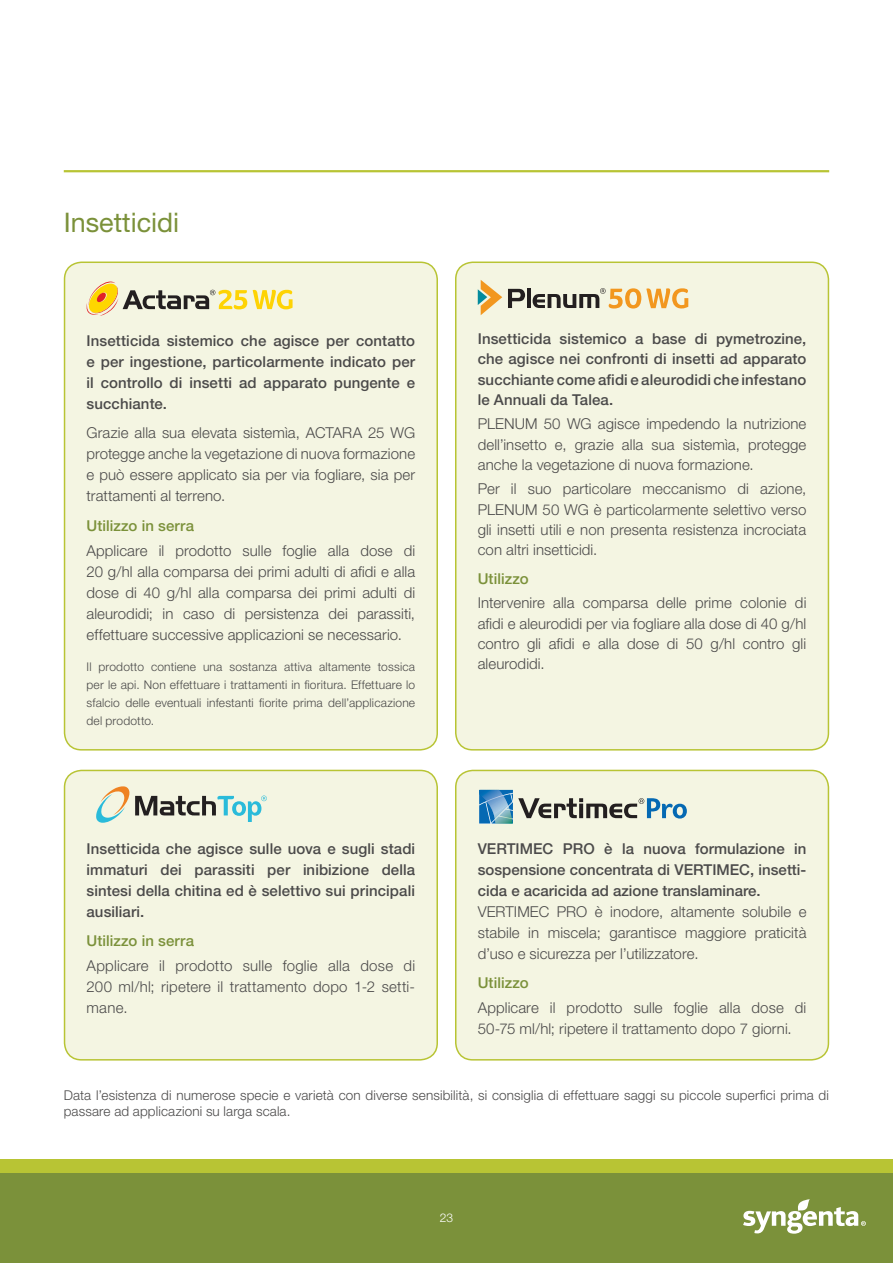
<style>
.page{position:relative;width:893px;height:1263px;background:#fff}
.page>*{position:absolute;margin:0;border:0;box-sizing:border-box;transform-origin:0 0}
.t1{font:27px "Helvetica Neue LT Std";color:#7b913a}
.t2{font:300 15px/21px "Helvetica Neue LT Std";letter-spacing:.005em;color:#4b4a4a;text-align:justify}
.t3{font:500 15px/21px "Helvetica Neue LT Std";letter-spacing:.005em;color:#4b4a4a;text-align:justify}
.t4{font:500 15px "Helvetica Neue LT Std";letter-spacing:.005em;color:#7b913a}
.t5{font:300 13.5px/16.5px "Helvetica Neue LT Std";letter-spacing:.01em;color:#4b4a4a}
.t6{font:300 12px/18px "Helvetica Neue LT Std";letter-spacing:.015em;color:#4b4a4a;text-align:justify}
.t7{font:300 12px "Helvetica Neue LT Std";color:#fff}
</style>
<div class="page">
<hr style="left:64px;top:170px;width:765px;height:2px;background:#b8c434">
<div style="left:65px;top:262px;width:372px;height:488px;background:#f4f5e2;border-radius:17px"></div>
<svg style="left:253px;top:290px;width:40px;height:19px"></svg>
<svg style="left:87px;top:282px;width:160px;height:34px"></svg>
<div style="left:64px;top:261px;width:374px;height:489px;border:2px solid #b8c434;border-radius:17px"></div>
<div style="left:456px;top:262px;width:372px;height:488px;background:#f4f5e2;border-radius:17px"></div>
<svg style="left:508px;top:289px;width:17px;height:19px"></svg>
<hr style="left:527px;top:289px;width:3px;height:19px;background:#231f20">
<svg style="left:478px;top:280px;width:24px;height:35px"></svg>
<svg style="left:533px;top:288px;width:155px;height:20px"></svg>
<div style="left:455px;top:261px;width:374px;height:489px;border:2px solid #b8c434;border-radius:17px"></div>
<div style="left:65px;top:770px;width:372px;height:290px;background:#f4f5e2;border-radius:17px"></div>
<svg style="left:135px;top:795px;width:132px;height:27px"></svg>
<svg style="left:96px;top:786px;width:33px;height:37px"></svg>
<div style="left:64px;top:770px;width:374px;height:290px;border:2px solid #b8c434;border-radius:17px"></div>
<div style="left:456px;top:770px;width:372px;height:290px;background:#f4f5e2;border-radius:17px"></div>
<svg style="left:479px;top:790px;width:208px;height:33px"></svg>
<div style="left:455px;top:770px;width:374px;height:290px;border:2px solid #b8c434;border-radius:17px"></div>
<div style="left:0;top:1159px;width:893px;height:15px;background:#b8c434"></div>
<div style="left:0;top:1174px;width:893px;height:89px;background:#7b913a"></div>
<svg style="left:743px;top:1199px;width:123px;height:35px"></svg>
<h1 class="t1" style="left:64px;top:213px;width:117px">Insetticidi</h1>
<p class="t3" style="left:87px;top:331px;width:330px">Insetticida sistemico che agisce per contatto e per ingestione, particolarmente indicato per il controllo di insetti ad apparato pungente e succhiante.</p>
<p class="t2" style="left:87px;top:424px;width:330px">Grazie alla sua elevata sistemìa, ACTARA 25 WG protegge anche la vegetazione di nuova formazione e può essere applicato sia per via fogliare, sia per trattamenti al terreno.</p>
<p class="t4" style="left:87px;top:520px;width:109px">Utilizzo in serra</p>
<p class="t2" style="left:87px;top:542px;width:330px">Applicare il prodotto sulle foglie alla dose di 20 g/hl alla comparsa dei primi adulti di afidi e alla dose di 40 g/hl alla comparsa dei primi adulti di aleurodidi; in caso di persistenza dei parassiti, effettuare successive applicazioni se necessario.</p>
<p class="t6" style="left:87px;top:659px;width:330px">Il prodotto contiene una sostanza attiva altamente tossica per le api. Non effettuare i trattamenti in fioritura. Effettuare lo sfalcio delle eventuali infestanti fiorite prima dell’applicazione del prodotto.</p>
<p class="t3" style="left:87px;top:840px;width:330px">Insetticida che agisce sulle uova e sugli stadi immaturi dei parassiti per inibizione della sintesi della chitina ed è selettivo sui principali ausiliari.</p>
<p class="t4" style="left:87px;top:935px;width:109px">Utilizzo in serra</p>
<p class="t2" style="left:87px;top:957px;width:330px">Applicare il prodotto sulle foglie alla dose di 200 ml/hl; ripetere il trattamento dopo 1-2 setti&shy;mane.</p>
<p class="t3" style="left:478px;top:330px;width:330px;line-height:20.2px">Insetticida sistemico a base di pymetrozine, che agisce nei confronti di insetti ad apparato succhiante come afidi e aleurodidi che infestano le Annuali da Talea.</p>
<p class="t2" style="left:478px;top:416px;width:330px;line-height:20.2px">PLENUM 50 WG agisce impedendo la nutrizione dell’insetto e, grazie alla sua sistemìa, protegge anche la vegetazione di nuova formazione.</p>
<p class="t2" style="left:478px;top:481px;width:330px;line-height:20.2px">Per il suo particolare meccanismo di azione, PLENUM 50 WG è particolarmente selettivo verso gli insetti utili e non presenta resistenza incrociata con altri insetticidi.</p>
<p class="t4" style="left:478px;top:573px;width:53px">Utilizzo</p>
<p class="t2" style="left:478px;top:595px;width:330px;line-height:20.2px">Intervenire alla comparsa delle prime colonie di afidi e aleurodidi per via fogliare alla dose di 40 g/hl contro gli afidi e alla dose di 50 g/hl contro gli aleurodidi.</p>
<p class="t3" style="left:478px;top:840px;width:330px">VERTIMEC PRO è la nuova formulazione in sospensione concentrata di VERTIMEC, insetti&shy;cida e acaricida ad azione translaminare.</p>
<p class="t2" style="left:478px;top:903px;width:330px">VERTIMEC PRO è inodore, altamente solubile e stabile in miscela; garantisce maggiore praticità d’uso e sicurezza per l’utilizzatore.</p>
<p class="t4" style="left:478px;top:977px;width:53px">Utilizzo</p>
<p class="t2" style="left:478px;top:999px;width:330px">Applicare il prodotto sulle foglie alla dose di<br>50-75 ml/hl; ripetere il trattamento dopo 7 giorni.</p>
<p class="t5" style="left:64px;top:1088px;width:767px">Data l’esistenza di numerose specie e varietà con diverse sensibilità, si consiglia di effettuare saggi su piccole superfici prima di passare ad applicazioni su larga scala.</p>
<p class="t7" style="left:440px;top:1213px;width:15px">23</p>
</div>
